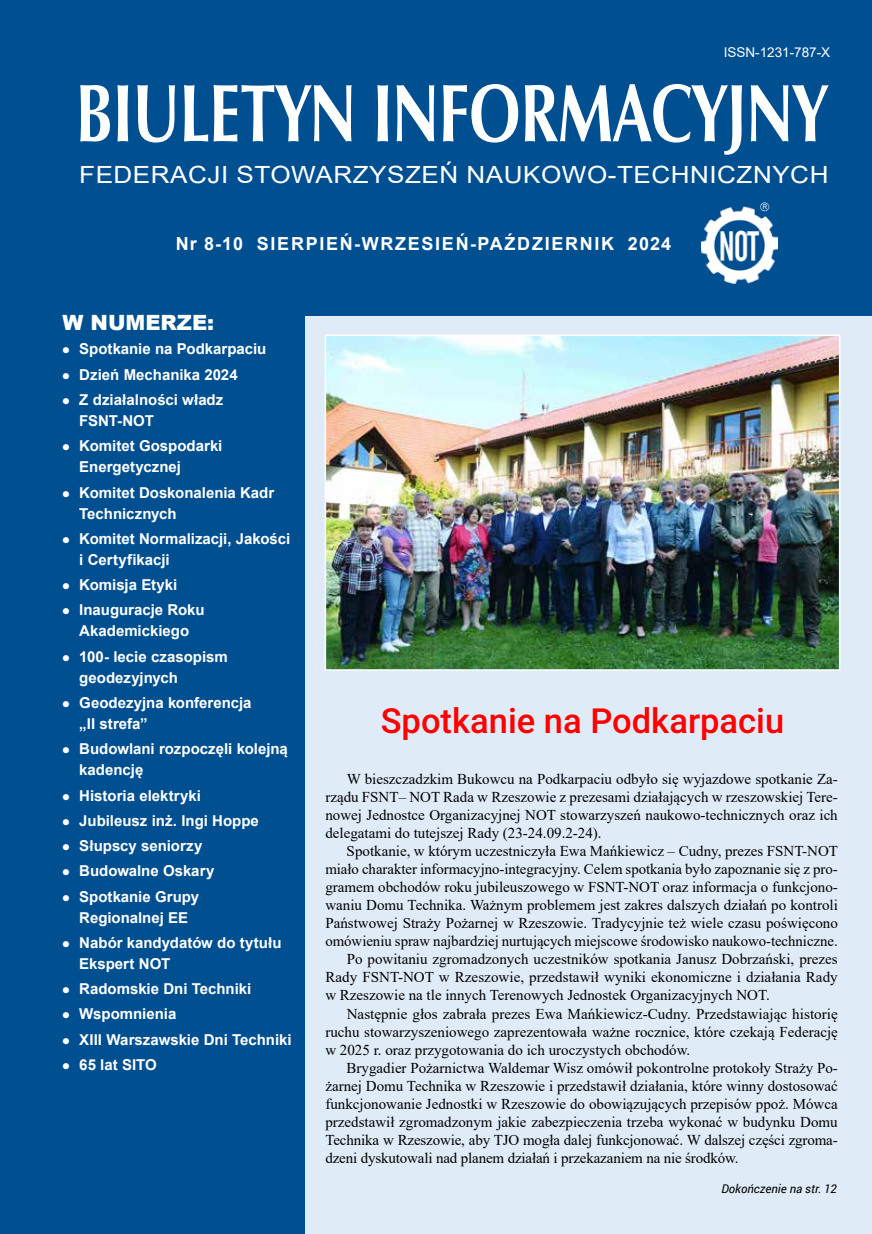
<style>
.page{position:relative;width:872px;height:1234px;background:#fff}
.page>*{position:absolute;margin:0;border:0;box-sizing:border-box;transform-origin:0 0}
.t1{font:700 82.5px "Zapf Humnst EU";color:#fff;scale:.75 1}
.t2{font:500 34.5px "Roboto";color:#f00}
.t3{font:23.7px "Arial";letter-spacing:.02em;color:#fff;scale:1.1 1}
.t4{font:900 21px "Arial";color:#fff}
.t5{font:700 18px "Arial";letter-spacing:.095em;color:#fff}
.t6{font:15px/18px "Times New Roman";color:#000;text-align:justify}
.t7{font:700 15px/25.2px "Arial";color:#fff}
.t8{font:13.5px "Arial";color:#fff}
.t9{font:italic 12px "Roboto";color:#000}
</style>
<div class="page">
<div style="left:285px;top:313px;width:587px;height:920px;background:#dfebf7"></div>
<div style="left:0;top:0;width:872px;height:316px;background:#004f91"></div>
<div style="left:0;top:302px;width:304px;height:931px;background:#004f91"></div>
<img style="left:701px;top:206px;width:77px;height:78px">
<img style="left:328px;top:337px;width:509px;height:330px">
<div style="left:325px;top:334px;width:515px;height:336px;border:2px solid #fff"></div>
<svg style="left:760px;top:206px;width:9px;height:5px"></svg>
<p class="t8" style="left:723px;top:43px;width:108px">ISSN-1231-787-X</p>
<h1 class="t1" style="left:76px;top:62px;width:1003px">BIULETYN INFORMACYJNY</h1>
<h3 class="t3" style="left:79px;top:158px;width:682px">FEDERACJI STOWARZYSZEŃ NAUKOWO-TECHNICZNYCH</h3>
<p class="t5" style="left:176px;top:231px;width:497px">Nr 8-10 SIERPIEŃ-WRZESIEŃ-PAŹDZIERNIK 2024</p>
<h3 class="t4" style="left:63px;top:307px;width:153px">W NUMERZE:</h3>
<p class="t7" style="left:79px;top:336px;width:189px">Spotkanie na Podkarpaciu<br>Dzień Mechanika 2024<br>Z działalności władz</p>
<p class="t7" style="left:79px;top:408px;width:145px">FSNT-NOT<br>Komitet Gospodarki</p>
<p class="t7" style="left:79px;top:454px;width:196px">Energetycznej<br>Komitet Doskonalenia Kadr</p>
<p class="t7" style="left:79px;top:500px;width:212px">Technicznych<br>Komitet Normalizacji, Jakości</p>
<p class="t7" style="left:79px;top:547px;width:127px">i Certyfikacji<br>Komisja Etyki<br>Inauguracje Roku</p>
<p class="t7" style="left:79px;top:618px;width:150px">Akademickiego<br>100- lecie czasopism</p>
<p class="t7" style="left:79px;top:664px;width:174px">geodezyjnych<br>Geodezyjna konferencja</p>
<p class="t7" style="left:79px;top:711px;width:210px">„II strefa”<br>Budowlani rozpoczęli kolejną</p>
<p class="t7" style="left:79px;top:757px;width:181px">kadencję<br>Historia elektryki<br>Jubileusz inż. Ingi Hoppe<br>Słupscy seniorzy<br>Budowalne Oskary<br>Spotkanie Grupy</p>
<p class="t7" style="left:79px;top:904px;width:204px">Regionalnej EE<br>Nabór kandydatów do tytułu</p>
<p class="t7" style="left:79px;top:950px;width:214px">Ekspert NOT<br>Radomskie Dni Techniki<br>Wspomnienia<br>XIII Warszawskie Dni Techniki<br>65 lat SITO</p>
<h2 class="t2" style="left:381px;top:696px;width:405px">Spotkanie na Podkarpaciu</h2>
<p class="t6" style="left:325px;top:769px;width:514px;text-indent:21px">W bieszczadzkim Bukowcu na Podkarpaciu odbyło się wyjazdowe spotkanie Za&shy;rządu FSNT– NOT Rada w Rzeszowie z prezesami działających w rzeszowskiej Tere&shy;nowej Jednostce Organizacyjnej NOT stowarzyszeń naukowo-technicznych oraz ich delegatami do tutejszej Rady (23-24.09.2-24).</p>
<p class="t6" style="left:347px;top:841px;width:493px">Spotkanie, w którym uczestniczyła Ewa Mańkiewicz – Cudny, prezes FSNT-NOT</p>
<p class="t6" style="left:325px;top:859px;width:514px">miało charakter informacyjno-integracyjny. Celem spotkania było zapoznanie się z pro-</p>
<p class="t6" style="left:325px;top:877px;width:514px">gramem obchodów roku jubileuszowego w FSNT-NOT oraz informacja o funkcjono-</p>
<p class="t6" style="left:325px;top:895px;width:514px">waniu Domu Technika. Ważnym problemem jest zakres dalszych działań po kontroli</p>
<p class="t6" style="left:325px;top:913px;width:514px">Państwowej Straży Pożarnej w Rzeszowie. Tradycyjnie też wiele czasu poświęcono</p>
<p class="t6" style="left:325px;top:931px;width:514px">omówieniu spraw najbardziej nurtujących miejscowe środowisko naukowo-techniczne.</p>
<p class="t6" style="left:347px;top:949px;width:492px">Po powitaniu zgromadzonych uczestników spotkania Janusz Dobrzański, prezes</p>
<p class="t6" style="left:325px;top:967px;width:514px">Rady FSNT-NOT w Rzeszowie, przedstawił wyniki ekonomiczne i działania Rady</p>
<p class="t6" style="left:325px;top:985px;width:446px">w Rzeszowie na tle innych Terenowych Jednostek Organizacyjnych NOT.</p>
<p class="t6" style="left:347px;top:1003px;width:492px">Następnie głos zabrała prezes Ewa Mańkiewicz-Cudny. Przedstawiając historię</p>
<p class="t6" style="left:325px;top:1021px;width:514px">ruchu stowarzyszeniowego zaprezentowała ważne rocznice, które czekają Federację</p>
<p class="t6" style="left:325px;top:1039px;width:366px">w 2025 r. oraz przygotowania do ich uroczystych obchodów.</p>
<p class="t6" style="left:347px;top:1057px;width:492px">Brygadier Pożarnictwa Waldemar Wisz omówił pokontrolne protokoły Straży Po-</p>
<p class="t6" style="left:325px;top:1075px;width:514px">żarnej Domu Technika w Rzeszowie i przedstawił działania, które winny dostosować</p>
<p class="t6" style="left:325px;top:1093px;width:514px">funkcjonowanie Jednostki w Rzeszowie do obowiązujących przepisów ppoż. Mówca</p>
<p class="t6" style="left:325px;top:1111px;width:514px">przedstawił zgromadzonym jakie zabezpieczenia trzeba wykonać w budynku Domu</p>
<p class="t6" style="left:325px;top:1129px;width:514px">Technika w Rzeszowie, aby TJO mogła dalej funkcjonować. W dalszej części zgroma-</p>
<p class="t6" style="left:325px;top:1147px;width:415px">dzeni dyskutowali nad planem działań i przekazaniem na nie środków.</p>
<p class="t9" style="left:721px;top:1180px;width:117px">Dokończenie na str. 12</p>
</div>
